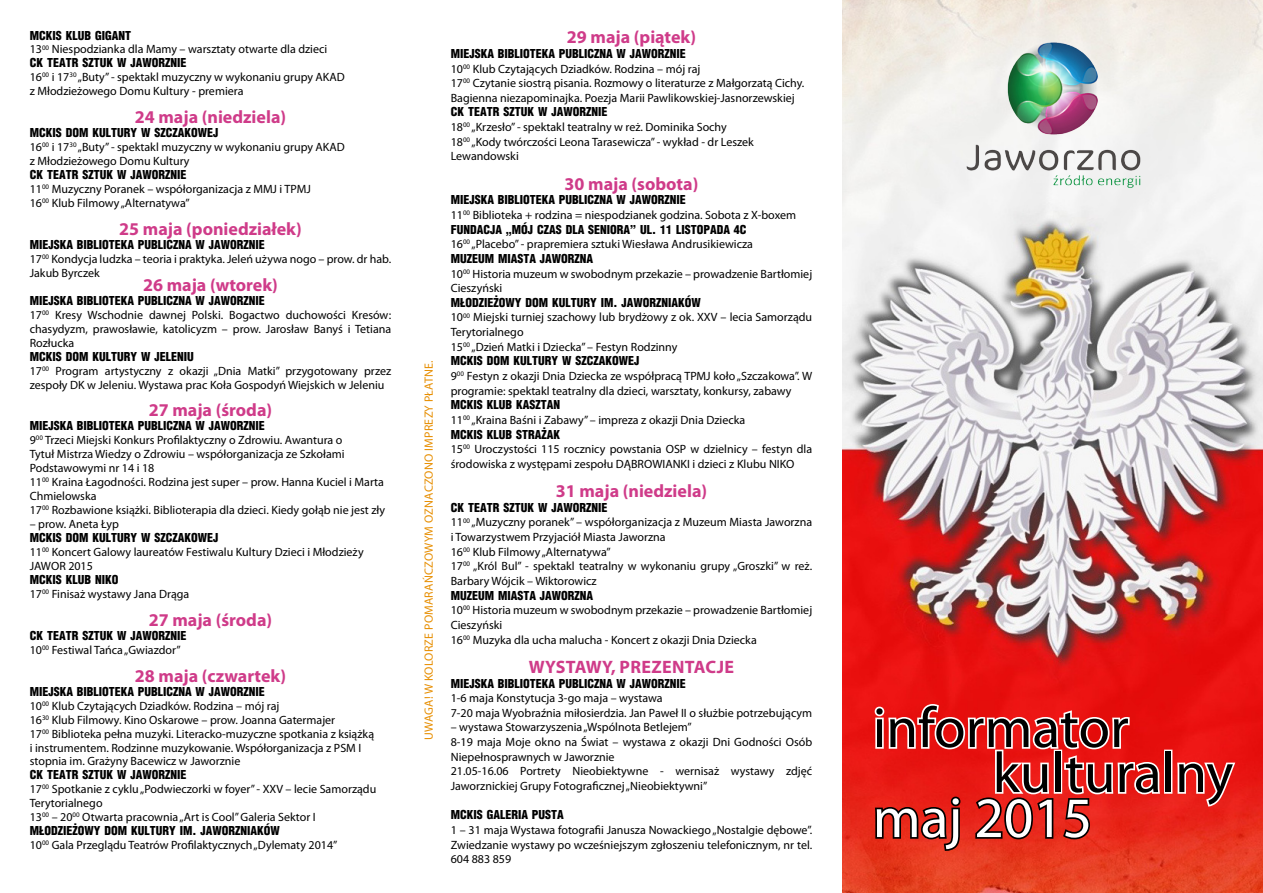
<style>
.page{position:relative;width:1263px;height:893px;background:#fff}
.page>*{position:absolute;margin:0;border:0;box-sizing:border-box;transform-origin:0 0}
.t1{font:57.3px/45px "Myriad Pro";color:#000}
.t2{font:57.3px "Myriad Pro";color:#fff}
.t3{font:700 18px "Myriad Pro";color:#cf3b89}
.t4{font:700 18px "Myriad Pro";letter-spacing:.02em;color:#cf3b89}
.t5{font:12px/14.7px "Myriad Pro";color:#000}
.t6{font:900 12px "Switzerland Cond";color:#000}
.t7{font:12px "Myriad Pro";letter-spacing:.02em;color:#e78e00}
</style>
<div class="page">
<img style="left:842px;top:0;width:421px;height:893px">
<div style="left:1164px;top:750px;width:8px;height:44px;border:3px solid #fff"></div>
<svg style="left:1175px;top:760px;width:63px;height:48px"></svg>
<svg style="left:873px;top:702px;width:289px;height:151px;background:#d9413c"></svg>
<img style="left:939px;top:14px;width:229px;height:201px">
<p class="t6" style="left:30px;top:27px;width:103px">MCKIS KLUB GIGANT</p>
<p class="t5" style="left:30px;top:42px;width:299px">13<sup>00</sup> Niespodzianka dla Mamy – warsztaty otwarte dla dzieci</p>
<p class="t6" style="left:30px;top:55px;width:158px">CK TEATR SZTUK W JAWORZNIE</p>
<p class="t5" style="left:30px;top:71px;width:317px;line-height:14px">16<sup>00</sup> i 17<sup>30</sup> „Buty” - spektakl muzyczny w wykonaniu grupy AKAD z Młodzieżowego Domu Kultury - premiera</p>
<h2 class="t3" style="left:135px;top:107px;width:153px">24 maja (niedziela)</h2>
<p class="t6" style="left:30px;top:125px;width:190px">MCKIS DOM KULTURY W SZCZAKOWEJ</p>
<p class="t5" style="left:30px;top:140px;width:317px;line-height:14px">16<sup>00</sup> i 17<sup>30</sup> „Buty” - spektakl muzyczny w wykonaniu grupy AKAD z Młodzieżowego Domu Kultury</p>
<p class="t6" style="left:30px;top:167px;width:158px">CK TEATR SZTUK W JAWORZNIE</p>
<p class="t5" style="left:30px;top:182px;width:282px;line-height:14px">11<sup>00</sup> Muzyczny Poranek – współorganizacja z MMJ i TPMJ<br>16<sup>00</sup> Klub Filmowy „Alternatywa”</p>
<h2 class="t3" style="left:119px;top:219px;width:184px">25 maja (poniedziałek)</h2>
<p class="t6" style="left:30px;top:237px;width:236px">MIEJSKA BIBLIOTEKA PUBLICZNA W JAWORZNIE</p>
<p class="t5" style="left:30px;top:252px;width:363px;line-height:14px">17<sup>00</sup> Kondycja ludzka – teoria i praktyka. Jeleń używa nogo – prow. dr hab.<br>Jakub Byrczek</p>
<h2 class="t3" style="left:143px;top:275px;width:136px">26 maja (wtorek)</h2>
<p class="t6" style="left:30px;top:293px;width:236px">MIEJSKA BIBLIOTEKA PUBLICZNA W JAWORZNIE</p>
<p class="t5" style="left:30px;top:308px;width:363px;line-height:14px;text-align:justify">17<sup>00</sup> Kresy Wschodnie dawnej Polski. Bogactwo duchowości Kresów: chasydyzm, prawosławie, katolicyzm – prow. Jarosław Banyś i Tetiana Rozłucka</p>
<p class="t6" style="left:30px;top:348px;width:166px">MCKIS DOM KULTURY W JELENIU</p>
<p class="t5" style="left:30px;top:364px;width:363px;line-height:14px">17<sup>00</sup> Program artystyczny z okazji „Dnia Matki” przygotowany przez zespoły DK w Jeleniu. Wystawa prac Koła Gospodyń Wiejskich w Jeleniu</p>
<h2 class="t3" style="left:149px;top:400px;width:125px">27 maja (środa)</h2>
<p class="t6" style="left:30px;top:418px;width:236px">MIEJSKA BIBLIOTEKA PUBLICZNA W JAWORZNIE</p>
<p class="t5" style="left:30px;top:434px;width:357px;line-height:14px">9<sup>00</sup> Trzeci Miejski Konkurs Profilaktyczny o Zdrowiu. Awantura o<br>Tytuł Mistrza Wiedzy o Zdrowiu – współorganizacja ze Szkołami Podstawowymi nr 14 i 18<br>11<sup>00</sup> Kraina Łagodności. Rodzina jest super – prow. Hanna Kuciel i Marta Chmielowska<br>17<sup>00</sup> Rozbawione książki. Biblioterapia dla dzieci. Kiedy gołąb nie jest zły</p>
<p class="t5" style="left:30px;top:517px;width:91px">– prow. Aneta Łyp</p>
<p class="t6" style="left:30px;top:530px;width:190px">MCKIS DOM KULTURY W SZCZAKOWEJ</p>
<p class="t5" style="left:30px;top:545px;width:335px;line-height:14px">11<sup>00</sup> Koncert Galowy laureatów Festiwalu Kultury Dzieci i Młodzieży<br>JAWOR 2015</p>
<p class="t6" style="left:30px;top:572px;width:90px">MCKIS KLUB NIKO</p>
<p class="t5" style="left:30px;top:587px;width:161px">17<sup>00</sup> Finisaż wystawy Jana Drąga</p>
<h2 class="t3" style="left:149px;top:610px;width:125px">27 maja (środa)</h2>
<p class="t6" style="left:30px;top:628px;width:158px">CK TEATR SZTUK W JAWORZNIE</p>
<p class="t5" style="left:30px;top:643px;width:152px">10<sup>00</sup> Festiwal Tańca „Gwiazdor”</p>
<h2 class="t3" style="left:135px;top:666px;width:153px">28 maja (czwartek)</h2>
<p class="t6" style="left:30px;top:684px;width:236px">MIEJSKA BIBLIOTEKA PUBLICZNA W JAWORZNIE</p>
<p class="t5" style="left:30px;top:699px;width:346px;line-height:14px">10<sup>00</sup> Klub Czytających Dziadków. Rodzina – mój raj<br>16<sup>30</sup> Klub Filmowy. Kino Oskarowe – prow. Joanna Gatermajer<br>17<sup>00</sup> Biblioteka pełna muzyki. Literacko-muzyczne spotkania z książką i instrumentem. Rodzinne muzykowanie. Współorganizacja z PSM I stopnia im. Grażyny Bacewicz w Jaworznie</p>
<p class="t6" style="left:30px;top:767px;width:158px">CK TEATR SZTUK W JAWORZNIE</p>
<p class="t5" style="left:30px;top:783px;width:348px;line-height:14px">17<sup>00</sup> Spotkanie z cyklu „Podwieczorki w foyer” - XXV – lecie Samorządu<br>Terytorialnego<br>13<sup>00</sup> – 20<sup>00</sup> Otwarta pracownia „Art is Cool” Galeria Sektor I</p>
<p class="t6" style="left:30px;top:823px;width:252px">MŁODZIEŻOWY DOM KULTURY IM. JAWORZNIAKÓW</p>
<p class="t5" style="left:30px;top:838px;width:309px">10<sup>00</sup> Gala Przeglądu Teatrów Profilaktycznych „Dylematy 2014”</p>
<p class="t7" style="left:422px;top:740px;width:381px;rotate:-90deg">UWAGA! W kolorze pomarańczowym oznaczono imprezy PŁATNE.</p>
<h2 class="t3" style="left:567px;top:27px;width:131px">29 maja (piątek)</h2>
<p class="t6" style="left:451px;top:46px;width:236px">MIEJSKA BIBLIOTEKA PUBLICZNA W JAWORZNIE</p>
<p class="t5" style="left:451px;top:61px;width:355px">10<sup>00</sup> Klub Czytających Dziadków. Rodzina – mój raj<br>17<sup>00</sup> Czytanie siostrą pisania. Rozmowy o literaturze z Małgorzatą Cichy.<br>Bagienna niezapominajka. Poezja Marii Pawlikowskiej-Jasnorzewskiej</p>
<p class="t6" style="left:451px;top:104px;width:158px">CK TEATR SZTUK W JAWORZNIE</p>
<p class="t5" style="left:451px;top:120px;width:305px">18<sup>00</sup> „Krzesło” - spektakl teatralny w reż. Dominika Sochy<br>18<sup>00</sup> „Kody twórczości Leona Tarasewicza” - wykład - dr Leszek<br>Lewandowski</p>
<h2 class="t3" style="left:565px;top:174px;width:135px">30 maja (sobota)</h2>
<p class="t6" style="left:451px;top:192px;width:236px">MIEJSKA BIBLIOTEKA PUBLICZNA W JAWORZNIE</p>
<p class="t5" style="left:451px;top:208px;width:347px">11<sup>00</sup> Biblioteka + rodzina = niespodzianek godzina. Sobota z X-boxem</p>
<p class="t6" style="left:451px;top:221px;width:297px">FUNDACJA „MÓJ CZAS DLA SENIORA” UL. 11 LISTOPADA 4C</p>
<p class="t5" style="left:451px;top:237px;width:304px">16<sup>00</sup> „Placebo” - prapremiera sztuki Wiesława Andrusikiewicza</p>
<p class="t6" style="left:451px;top:251px;width:144px">MUZEUM MIASTA JAWORZNA</p>
<p class="t5" style="left:451px;top:266px;width:363px">10<sup>00</sup> Historia muzeum w swobodnym przekazie – prowadzenie Bartłomiej<br>Cieszyński</p>
<p class="t6" style="left:451px;top:295px;width:252px">MŁODZIEŻOWY DOM KULTURY IM. JAWORZNIAKÓW</p>
<p class="t5" style="left:451px;top:310px;width:363px">10<sup>00</sup> Miejski turniej szachowy lub brydżowy z ok. XXV – lecia Samorządu<br>Terytorialnego<br>15<sup>00</sup> „Dzień Matki i Dziecka” – Festyn Rodzinny</p>
<p class="t6" style="left:451px;top:353px;width:190px">MCKIS DOM KULTURY W SZCZAKOWEJ</p>
<p class="t5" style="left:451px;top:369px;width:363px">9<sup>00</sup> Festyn z okazji Dnia Dziecka ze współpracą TPMJ koło „Szczakowa”. W programie: spektakl teatralny dla dzieci, warsztaty, konkursy, zabawy</p>
<p class="t6" style="left:451px;top:397px;width:111px">MCKIS KLUB KASZTAN</p>
<p class="t5" style="left:451px;top:413px;width:296px">11<sup>00</sup> „Kraina Baśni i Zabawy” – impreza z okazji Dnia Dziecka</p>
<p class="t6" style="left:451px;top:426px;width:110px">MCKIS KLUB STRAŻAK</p>
<p class="t5" style="left:451px;top:442px;width:363px">15<sup>00</sup> Uroczystości 115 rocznicy powstania OSP w dzielnicy – festyn dla środowiska z występami zespołu DĄBROWIANKI i dzieci z Klubu NIKO</p>
<h2 class="t3" style="left:556px;top:481px;width:153px">31 maja (niedziela)</h2>
<p class="t6" style="left:451px;top:500px;width:158px">CK TEATR SZTUK W JAWORZNIE</p>
<p class="t5" style="left:451px;top:515px;width:363px">11<sup>00</sup> „Muzyczny poranek” – współorganizacja z Muzeum Miasta Jaworzna i Towarzystwem Przyjaciół Miasta Jaworzna<br>16<sup>00</sup> Klub Filmowy „Alternatywa”<br>17<sup>00</sup> „Król Bul” - spektakl teatralny w wykonaniu grupy „Groszki” w reż.<br>Barbary Wójcik – Wiktorowicz</p>
<p class="t6" style="left:451px;top:587px;width:144px">MUZEUM MIASTA JAWORZNA</p>
<p class="t5" style="left:451px;top:603px;width:363px">10<sup>00</sup> Historia muzeum w swobodnym przekazie – prowadzenie Bartłomiej<br>Cieszyński<br>16<sup>00</sup> Muzyka dla ucha malucha - Koncert z okazji Dnia Dziecka</p>
<h2 class="t4" style="left:529px;top:657px;width:207px">Wystawy, prezentacje</h2>
<p class="t6" style="left:451px;top:675px;width:236px">MIEJSKA BIBLIOTEKA PUBLICZNA W JAWORZNIE</p>
<p class="t5" style="left:451px;top:691px;width:363px">1-6 maja Konstytucja 3-go maja – wystawa<br>7-20 maja Wyobraźnia miłosierdzia. Jan Paweł II o służbie potrzebującym</p>
<p class="t5" style="left:451px;top:720px;width:363px">– wystawa Stowarzyszenia „Wspólnota Betlejem”<br>8-19 maja Moje okno na Świat – wystawa z okazji Dni Godności Osób Niepełnosprawnych w Jaworznie<br>21.05-16.06 Portrety Nieobiektywne - wernisaż wystawy zdjęć Jaworznickiej Grupy Fotograficznej „Nieobiektywni”</p>
<p class="t6" style="left:451px;top:807px;width:108px">MCKIS GALERIA PUSTA</p>
<p class="t5" style="left:451px;top:823px;width:363px;text-align:justify">1 – 31 maja Wystawa fotografii Janusza Nowackiego „Nostalgie dębowe”.<br>Zwiedzanie wystawy po wcześniejszym zgłoszeniu telefonicznym, nr tel.<br>604 883 859</p>
<h1 class="t1" style="left:992px;top:706px;width:242px;text-indent:-120px">informator kulturalny</h1>
<h1 class="t2" style="left:873px;top:787px;width:221px">maj 2015</h1>
</div>
